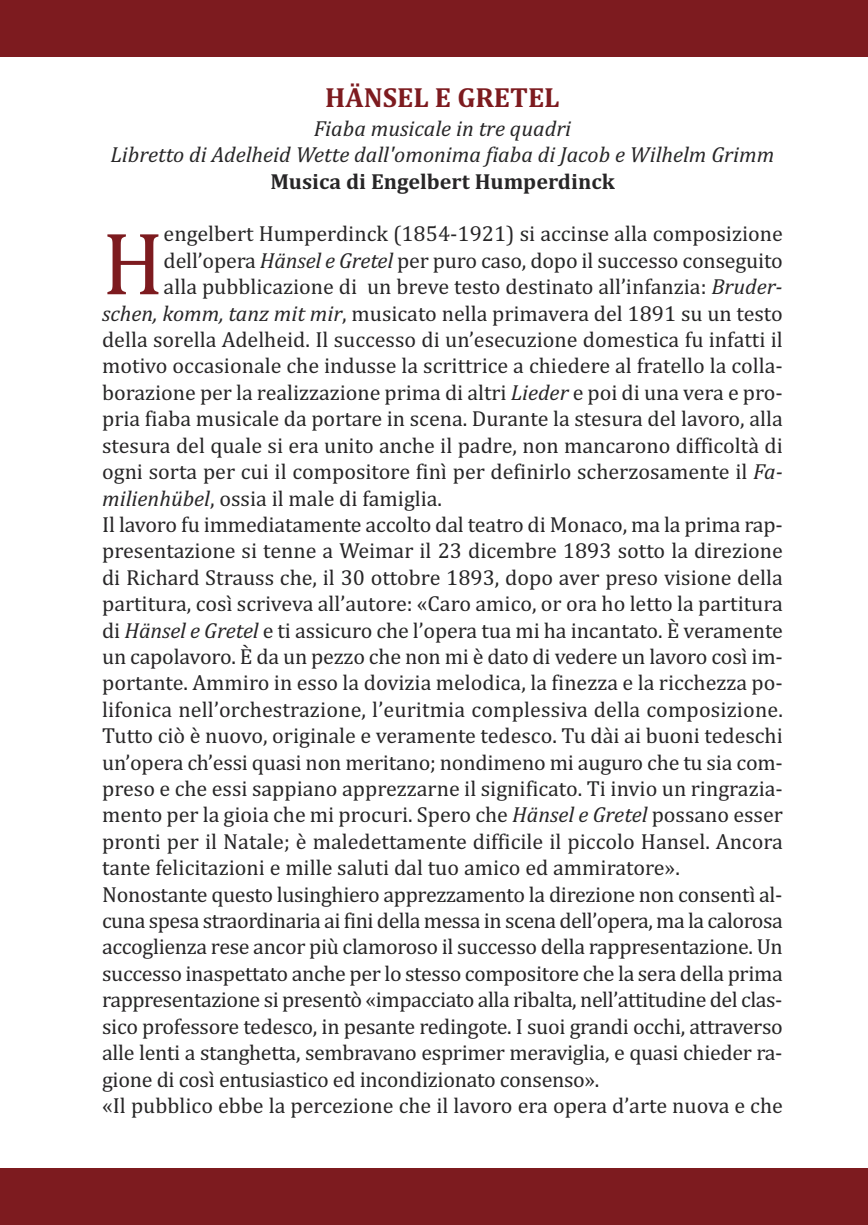
<style>
.page{position:relative;width:868px;height:1225px;background:#fff}
.page>*{position:absolute;margin:0;border:0;box-sizing:border-box;transform-origin:0 0}
.t1{font:89.8px "Cambria";color:#7d1b1f}
.t2{font:700 28px "Cambria";color:#7d1b1f}
.t3{font:22px "Cambria";color:#272627}
.t4{font:italic 22px/26.4px "Cambria";color:#272627;text-align:center}
.t5{font:22px "Cambria";letter-spacing:-.02em;color:#272627}
.t6{font:22px "Cambria";letter-spacing:-.025em;color:#272627}
.t7{font:700 22px "Cambria";color:#272627}
.s1{font-style:italic}
</style>
<div class="page">
<div style="left:0;top:0;width:867px;height:57px;background:#7d1b1f"></div>
<div style="left:0;top:1168px;width:867px;height:57px;background:#7d1b1f"></div>
<p class="t2" style="left:325px;top:81px;width:236px">HÄNSEL E GRETEL</p>
<p class="t4" style="left:111px;top:115px;width:665px">Fiaba musicale in tre quadri<br>Libretto di Adelheid Wette dall'omonima fiaba di Jacob e Wilhelm Grimm</p>
<p class="t7" style="left:270px;top:168px;width:346px">Musica di Engelbert Humperdinck</p>
<h1 class="t1" style="left:102px;top:211px;width:63px">H</h1>
<p class="t3" style="left:164px;top:221px;width:620px">engelbert Humperdinck (1854-1921) si accinse alla composizione</p>
<p class="t3" style="left:164px;top:247px;width:620px">dell’opera <span class="s1">Hänsel e Gretel</span> per puro caso, dopo il successo conseguito</p>
<p class="t3" style="left:164px;top:274px;width:620px">alla pubblicazione di un breve testo destinato all’infanzia: <span class="s1">Bruder-</span></p>
<p class="t3" style="left:102px;top:300px;width:682px"><span class="s1">schen, komm, tanz mit mir</span>, musicato nella primavera del 1891 su un testo</p>
<p class="t3" style="left:102px;top:326px;width:682px">della sorella Adelheid. Il successo di un’esecuzione domestica fu infatti il</p>
<p class="t3" style="left:102px;top:353px;width:682px">motivo occasionale che indusse la scrittrice a chiedere al fratello la colla-</p>
<p class="t3" style="left:102px;top:379px;width:682px">borazione per la realizzazione prima di altri <span class="s1">Lieder</span> e poi di una vera e pro-</p>
<p class="t3" style="left:102px;top:406px;width:682px">pria fiaba musicale da portare in scena. Durante la stesura del lavoro, alla</p>
<p class="t3" style="left:102px;top:432px;width:682px">stesura del quale si era unito anche il padre, non mancarono difficoltà di</p>
<p class="t3" style="left:102px;top:458px;width:682px">ogni sorta per cui il compositore finì per definirlo scherzosamente il <span class="s1">Fa-</span></p>
<p class="t3" style="left:102px;top:485px;width:341px"><span class="s1">milienhübel</span>, ossia il male di famiglia.</p>
<p class="t3" style="left:102px;top:511px;width:682px">Il lavoro fu immediatamente accolto dal teatro di Monaco, ma la prima rap-</p>
<p class="t3" style="left:102px;top:538px;width:682px">presentazione si tenne a Weimar il 23 dicembre 1893 sotto la direzione</p>
<p class="t3" style="left:102px;top:564px;width:682px">di Richard Strauss che, il 30 ottobre 1893, dopo aver preso visione della</p>
<p class="t3" style="left:102px;top:590px;width:682px">partitura, così scriveva all’autore: «Caro amico, or ora ho letto la partitura</p>
<p class="t3" style="left:102px;top:617px;width:682px">di <span class="s1">Hänsel e Gretel</span> e ti assicuro che l’opera tua mi ha incantato. È veramente</p>
<p class="t3" style="left:102px;top:643px;width:682px">un capolavoro. È da un pezzo che non mi è dato di vedere un lavoro così im-</p>
<p class="t3" style="left:102px;top:670px;width:682px">portante. Ammiro in esso la dovizia melodica, la finezza e la ricchezza po-</p>
<p class="t3" style="left:102px;top:696px;width:682px">lifonica nell’orchestrazione, l’euritmia complessiva della composizione.</p>
<p class="t3" style="left:102px;top:722px;width:682px">Tutto ciò è nuovo, originale e veramente tedesco. Tu dài ai buoni tedeschi</p>
<p class="t3" style="left:102px;top:749px;width:682px">un’opera ch’essi quasi non meritano; nondimeno mi auguro che tu sia com-</p>
<p class="t3" style="left:102px;top:775px;width:682px">preso e che essi sappiano apprezzarne il significato. Ti invio un ringrazia-</p>
<p class="t3" style="left:102px;top:802px;width:682px">mento per la gioia che mi procuri. Spero che <span class="s1">Hänsel e Gretel</span> possano esser</p>
<p class="t3" style="left:102px;top:828px;width:682px">pronti per il Natale; è maledettamente difficile il piccolo Hansel. Ancora</p>
<p class="t3" style="left:102px;top:854px;width:579px">tante felicitazioni e mille saluti dal tuo amico ed ammiratore».</p>
<p class="t3" style="left:102px;top:881px;width:681px">Nonostante questo lusinghiero apprezzamento la direzione non consentì al-</p>
<p class="t6" style="left:102px;top:907px;width:682px">cuna spesa straordinaria ai fini della messa in scena dell’opera, ma la calorosa</p>
<p class="t3" style="left:102px;top:934px;width:682px">accoglienza rese ancor più clamoroso il successo della rappresentazione. Un</p>
<p class="t3" style="left:102px;top:960px;width:682px">successo inaspettato anche per lo stesso compositore che la sera della prima</p>
<p class="t5" style="left:102px;top:986px;width:681px">rappresentazione si presentò «impacciato alla ribalta, nell’attitudine del clas-</p>
<p class="t3" style="left:102px;top:1013px;width:682px">sico professore tedesco, in pesante redingote. I suoi grandi occhi, attraverso</p>
<p class="t3" style="left:102px;top:1039px;width:681px">alle lenti a stanghetta, sembravano esprimer meraviglia, e quasi chieder ra-</p>
<p class="t3" style="left:102px;top:1066px;width:499px">gione di così entusiastico ed incondizionato consenso».</p>
<p class="t3" style="left:102px;top:1092px;width:682px">«Il pubblico ebbe la percezione che il lavoro era opera d’arte nuova e che</p>
</div>
